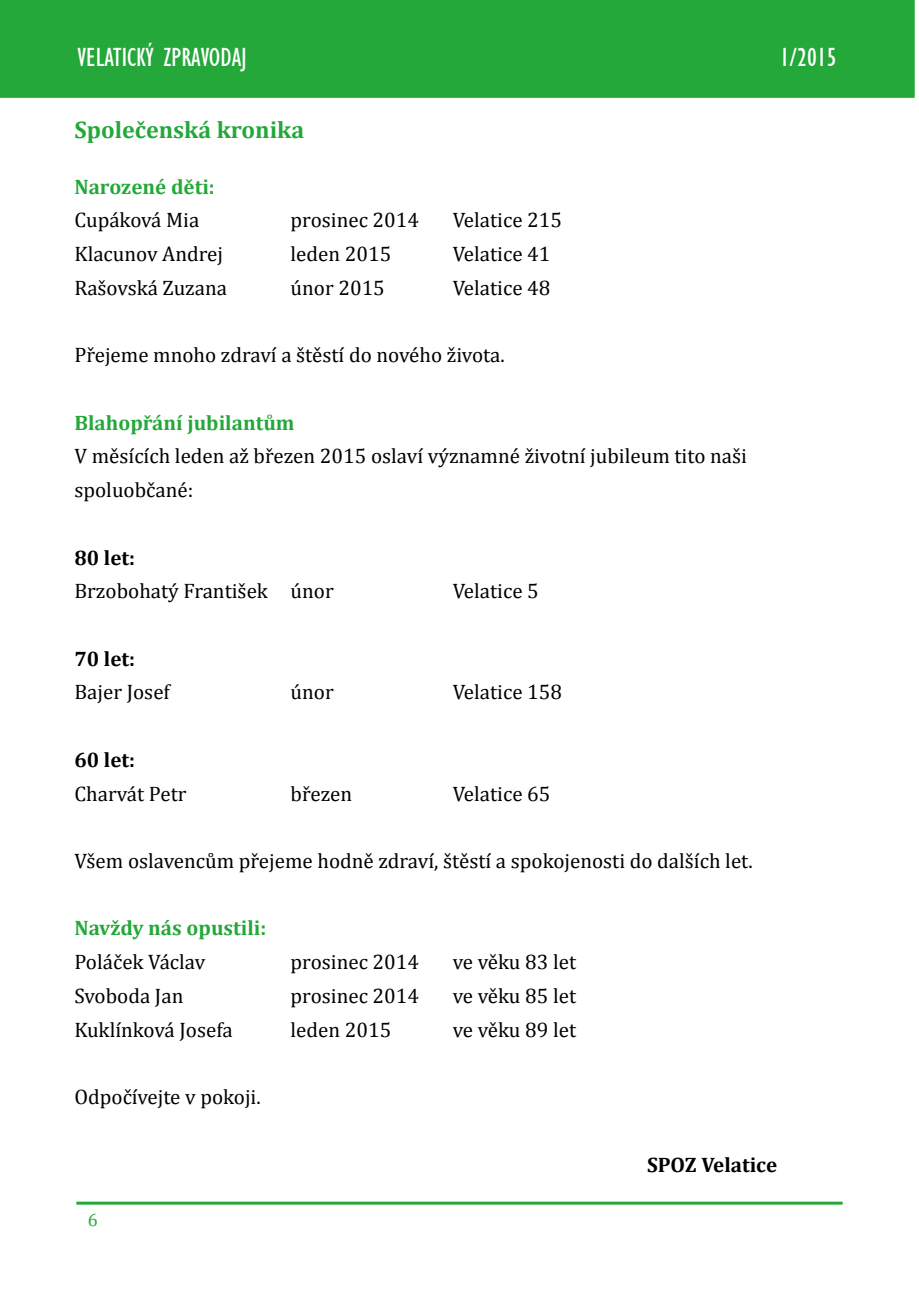
<style>
.page{position:relative;width:919px;height:1289px;background:#fff}
.page>*{position:absolute;margin:0;border:0;box-sizing:border-box;transform-origin:0 0}
.t1{font:27px "Gill Condensed S Si Condensed";color:#fff}
.t2{font:700 24px "Cambria";color:#23a839}
.t3{font:21px/33.8px "Cambria";color:#000}
.t4{font:700 21px "Cambria";color:#23a839}
.t5{font:700 21px "Cambria";color:#000}
.t6{font:18px "Cambria";color:#23a839}
</style>
<div class="page">
<div style="left:76px;top:1201px;width:766px;height:3px;background:#23a839;border:2px solid #23a839"></div>
<div style="left:0;top:0;width:914px;height:98px;background:#23a839;border:2px solid #23a839"></div>
<p class="t1" style="left:77px;top:43px;width:171px">VELATICKÝ ZPRAVODAJ</p>
<p class="t1" style="left:779px;top:43px;width:58px">1/2015</p>
<p class="t2" style="left:74px;top:113px;width:231px">Společenská kronika</p>
<p class="t4" style="left:74px;top:172px;width:142px">Narozené děti:</p>
<p class="t3" style="left:74px;top:203px;width:126px">Cupáková Mia</p>
<p class="t3" style="left:290px;top:203px;width:130px">prosinec 2014</p>
<p class="t3" style="left:452px;top:203px;width:111px">Velatice 215</p>
<p class="t3" style="left:74px;top:237px;width:150px">Klacunov Andrej</p>
<p class="t3" style="left:290px;top:237px;width:102px">leden 2015</p>
<p class="t3" style="left:452px;top:237px;width:99px">Velatice 41</p>
<p class="t3" style="left:74px;top:270px;width:154px">Rašovská Zuzana</p>
<p class="t3" style="left:290px;top:270px;width:96px">únor 2015</p>
<p class="t3" style="left:452px;top:270px;width:99px">Velatice 48</p>
<p class="t3" style="left:74px;top:338px;width:432px">Přejeme mnoho zdraví a štěstí do nového života.</p>
<p class="t4" style="left:74px;top:407px;width:222px">Blahopřání jubilantům</p>
<p class="t3" style="left:74px;top:439px;width:674px">V měsících leden až březen 2015 oslaví významné životní jubileum tito naši spoluobčané:</p>
<p class="t5" style="left:74px;top:542px;width:62px">80 let:</p>
<p class="t3" style="left:74px;top:574px;width:261px">Brzobohatý František únor</p>
<p class="t3" style="left:452px;top:574px;width:88px">Velatice 5</p>
<p class="t5" style="left:74px;top:643px;width:62px">70 let:</p>
<p class="t3" style="left:74px;top:675px;width:97px">Bajer Josef</p>
<p class="t3" style="left:290px;top:675px;width:45px">únor</p>
<p class="t3" style="left:452px;top:675px;width:111px">Velatice 158</p>
<p class="t5" style="left:74px;top:744px;width:62px">60 let:</p>
<p class="t3" style="left:74px;top:776px;width:114px">Charvát Petr</p>
<p class="t3" style="left:290px;top:776px;width:63px">březen</p>
<p class="t3" style="left:452px;top:776px;width:99px">Velatice 65</p>
<p class="t3" style="left:74px;top:843px;width:680px">Všem oslavencům přejeme hodně zdraví, štěstí a spokojenosti do dalších let.</p>
<p class="t4" style="left:74px;top:913px;width:193px">Navždy nás opustili:</p>
<p class="t3" style="left:74px;top:945px;width:132px">Poláček Václav</p>
<p class="t3" style="left:290px;top:945px;width:130px">prosinec 2014</p>
<p class="t3" style="left:452px;top:945px;width:125px">ve věku 83 let</p>
<p class="t3" style="left:74px;top:978px;width:110px">Svoboda Jan</p>
<p class="t3" style="left:290px;top:978px;width:130px">prosinec 2014</p>
<p class="t3" style="left:452px;top:978px;width:125px">ve věku 85 let</p>
<p class="t3" style="left:74px;top:1012px;width:160px">Kuklínková Josefa</p>
<p class="t3" style="left:290px;top:1012px;width:102px">leden 2015</p>
<p class="t3" style="left:452px;top:1012px;width:125px">ve věku 89 let</p>
<p class="t3" style="left:74px;top:1079px;width:188px">Odpočívejte v pokoji.</p>
<p class="t6" style="left:88px;top:1209px;width:11px">6</p>
<p class="t5" style="left:647px;top:1149px;width:132px">SPOZ Velatice</p>
</div>
